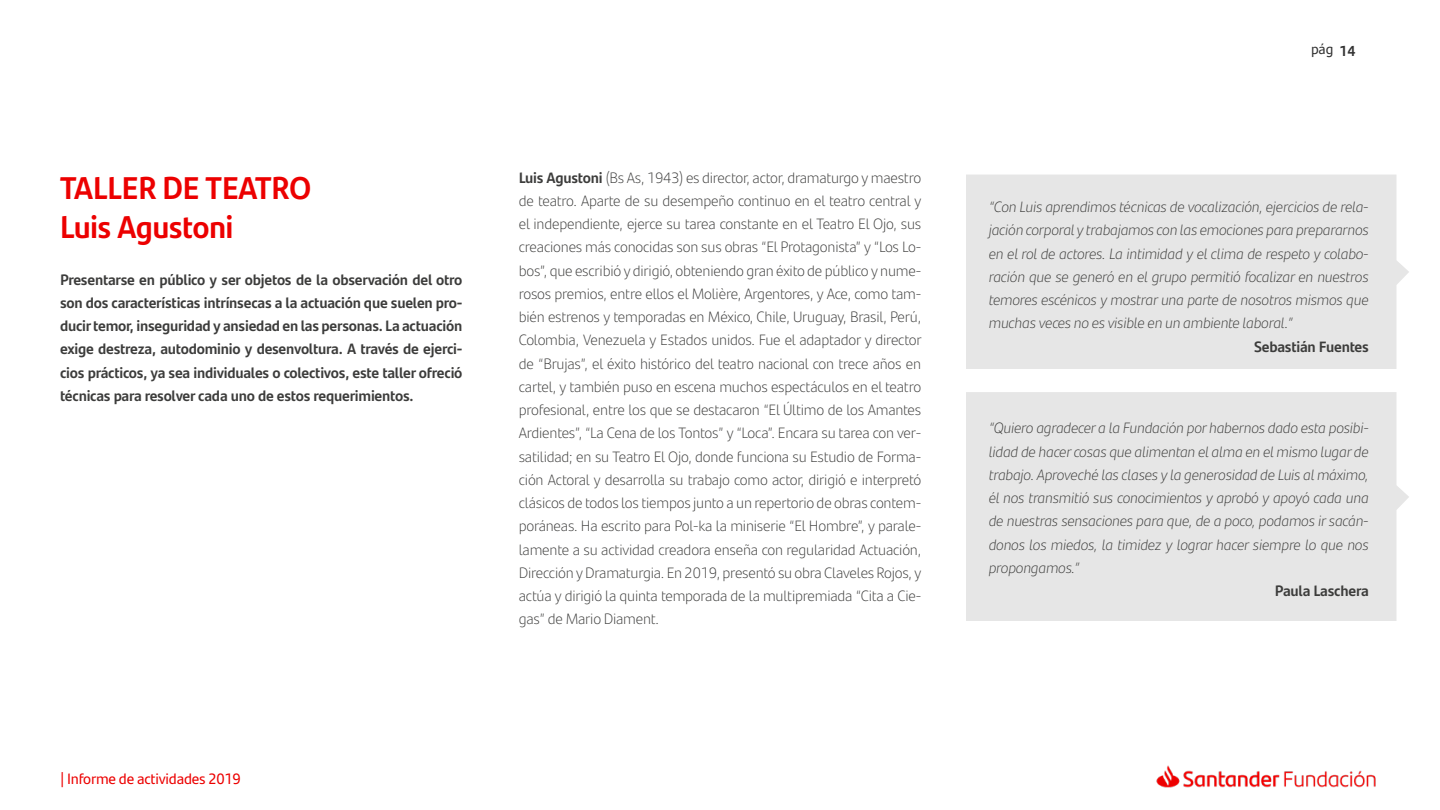
<style>
.page{position:relative;width:1440px;height:810px;background:#fff}
.page>*{position:absolute;margin:0;border:0;box-sizing:border-box;transform-origin:0 0}
.t1{font:700 31.5px/39px "Santander Headline W05";color:#ec0000}
.t2{font:300 15px/23.2px "Santander Text W05";letter-spacing:-.015em;color:#3c3c3b;text-align:justify}
.t3{font:italic 300 15px/23.2px "Santander Text W05";letter-spacing:-.015em;color:#3c3c3b;text-align:justify}
.t4{font:700 15px/23.2px "Santander Text W05";letter-spacing:-.015em;color:#3c3c3b;text-align:justify}
.t5{font:15px "Santander Text W05";letter-spacing:-.015em;color:#ec0000}
.t6{font:14.4px "Santander Text W05";color:#333}
.s1{font-weight:700}
</style>
<div class="page">
<img style="left:1156px;top:765px;width:220px;height:23px">
<div style="left:966px;top:175px;width:443px;height:194px;background:#e6e6e6"></div>
<div style="left:966px;top:392px;width:443px;height:229px;background:#e6e6e6"></div>
<h1 class="t1" style="left:60px;top:167px;width:253px">TALLER DE TEATRO<br>Luis Agustoni</h1>
<p class="t4" style="left:60px;top:267px;width:404px">Presentarse en público y ser objetos de la observación del otro son dos características intrínsecas a la actuación que suelen pro&shy;ducir temor, inseguridad y ansiedad en las personas. La actuación exige destreza, autodominio y desenvoltura. A través de ejerci&shy;cios prácticos, ya sea individuales o colectivos, este taller ofreció técnicas para resolver cada uno de estos requerimientos.</p>
<p class="t2" style="left:519px;top:165px;width:404px"><span class="s1">Luis Agustoni</span> (Bs As, 1943) es director, actor, dramaturgo y maestro de teatro. Aparte de su desempeño continuo en el teatro central y el independiente, ejerce su tarea constante en el Teatro El Ojo, sus creaciones más conocidas son sus obras “El Protagonista” y “Los Lo&shy;bos”, que escribió y dirigió, obteniendo gran éxito de público y nume&shy;rosos premios, entre ellos el Molière, Argentores, y Ace, como tam&shy;bién estrenos y temporadas en México, Chile, Uruguay, Brasil, Perú, Colombia, Venezuela y Estados unidos. Fue el adaptador y director de “Brujas”, el éxito histórico del teatro nacional con trece años en cartel, y también puso en escena muchos espectáculos en el teatro profesional, entre los que se destacaron “El Último de los Amantes Ardientes”, “La Cena de los Tontos” y “Loca”. Encara su tarea con ver&shy;satilidad; en su Teatro El Ojo, donde funciona su Estudio de Forma&shy;ción Actoral y desarrolla su trabajo como actor, dirigió e interpretó clásicos de todos los tiempos junto a un repertorio de obras contem&shy;poráneas. Ha escrito para Pol-ka la miniserie “El Hombre”, y parale&shy;lamente a su actividad creadora enseña con regularidad Actuación, Dirección y Dramaturgia. En 2019, presentó su obra Claveles Rojos, y actúa y dirigió la quinta temporada de la multipremiada “Cita a Cie&shy;gas” de Mario Diament.</p>
<p class="t5" style="left:60px;top:767px;width:182px">| Informe de actividades 2019</p>
<p class="t6" style="left:1311px;top:38px;width:46px">pág <span class="s1">14</span></p>
<p class="t3" style="left:989px;top:195px;width:382px">“Con Luis aprendimos técnicas de vocalización, ejercicios de rela&shy;jación corporal y trabajamos con las emociones para prepararnos en el rol de actores. La intimidad y el clima de respeto y colabo&shy;ración que se generó en el grupo permitió focalizar en nuestros temores escénicos y mostrar una parte de nosotros mismos que muchas veces no es visible en un ambiente laboral.”</p>
<p class="t4" style="left:1254px;top:334px;width:116px">Sebastián Fuentes</p>
<p class="t3" style="left:989px;top:416px;width:382px">“Quiero agradecer a la Fundación por habernos dado esta posibi&shy;lidad de hacer cosas que alimentan el alma en el mismo lugar de trabajo. Aproveché las clases y la generosidad de Luis al máximo, él nos transmitió sus conocimientos y aprobó y apoyó cada una de nuestras sensaciones para que, de a poco, podamos ir sacán&shy;donos los miedos, la timidez y lograr hacer siempre lo que nos propongamos.”</p>
<p class="t4" style="left:1275px;top:578px;width:95px">Paula Laschera</p>
</div>
